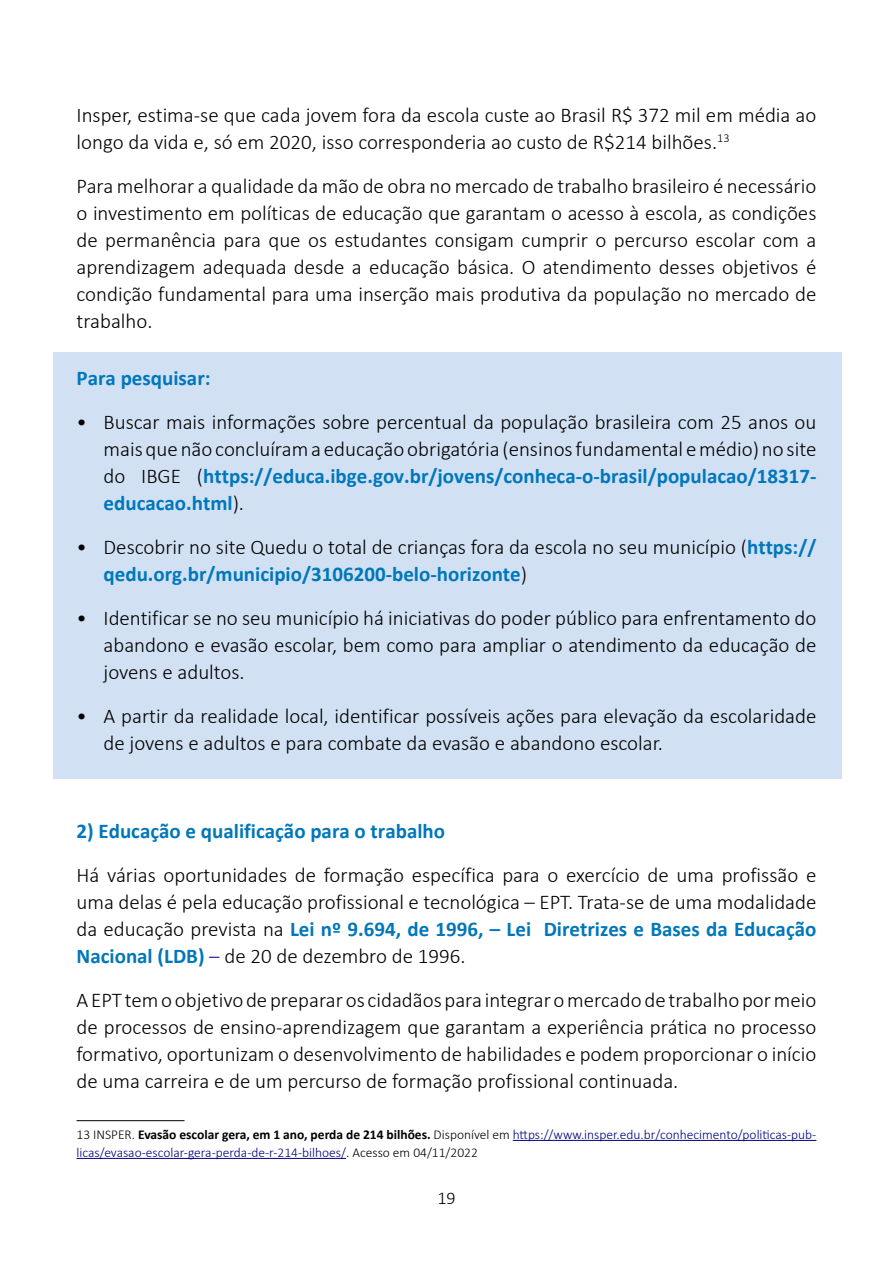
<style>
.page{position:relative;width:893px;height:1263px;background:#fff}
.page>*{position:absolute;margin:0;border:0;box-sizing:border-box;transform-origin:0 0}
.t1{font:300 21px/27px "Calibri";color:#000;text-align:justify}
.t2{font:700 21px "Calibri";color:#0077ba}
.t3{font:300 18px "Calibri";color:#000}
.t4{font:300 13.5px/18px "Calibri";color:#000080}
.s1{font-weight:700;color:#0077ba}
.s2{color:#000080}
.s3{color:#000}
.s4{font-weight:700;color:#000}
</style>
<div class="page">
<div style="left:54px;top:352px;width:788px;height:427px;background:#d1e1f3"></div>
<hr style="left:77px;top:1120px;width:108px;height:1px;background:#000">
<hr style="left:513px;top:1140px;width:303px;height:1px;background:#000080">
<hr style="left:77px;top:1158px;width:269px;height:1px;background:#000080">
<p class="t1" style="left:77px;top:101px;width:741px">Insper, estima-se que cada jovem fora da escola custe ao Brasil R$ 372 mil em média ao longo da vida e, só em 2020, isso corresponderia ao custo de R$214 bilhões.<sup>13</sup></p>
<p class="t1" style="left:77px;top:172px;width:741px">Para melhorar a qualidade da mão de obra no mercado de trabalho brasileiro é necessário o investimento em políticas de educação que garantam o acesso à escola, as condições de permanência para que os estudantes consigam cumprir o percurso escolar com a aprendizagem adequada desde a educação básica. O atendimento desses objetivos é condição fundamental para uma inserção mais produtiva da população no mercado de trabalho.</p>
<p class="t2" style="left:77px;top:363px;width:136px">Para pesquisar:</p>
<p class="t1" style="left:104px;top:408px;width:714px;text-indent:-27px">• Buscar mais informações sobre percentual da população brasileira com 25 anos ou mais que não concluíram a educação obrigatória (ensinos fundamental e médio) no site do IBGE (<span class="s1">https://educa.ibge.gov.br/jovens/conheca-o-brasil/populacao/18317- educacao.html</span>).</p>
<p class="t1" style="left:104px;top:533px;width:714px;text-indent:-27px">• Descobrir no site Quedu o total de crianças fora da escola no seu município (<span class="s1">https:// qedu.org.br/municipio/3106200-belo-horizonte</span>)</p>
<p class="t1" style="left:104px;top:604px;width:714px;text-indent:-27px">• Identificar se no seu município há iniciativas do poder público para enfrentamento do abandono e evasão escolar, bem como para ampliar o atendimento da educação de jovens e adultos.</p>
<p class="t1" style="left:104px;top:702px;width:714px;text-indent:-27px">• A partir da realidade local, identificar possíveis ações para elevação da escolaridade de jovens e adultos e para combate da evasão e abandono escolar.</p>
<p class="t2" style="left:77px;top:816px;width:370px">2) Educação e qualificação para o trabalho</p>
<p class="t1" style="left:77px;top:861px;width:741px">Há várias oportunidades de formação específica para o exercício de uma profissão e uma delas é pela educação profissional e tecnológica – EPT. Trata-se de uma modalidade da educação prevista na <span class="s1">Lei nº 9.694, de 1996, – Lei Diretrizes e Bases da Educação Nacional (LDB)</span> <span class="s2">–</span> de 20 de dezembro de 1996.</p>
<p class="t1" style="left:77px;top:986px;width:741px">A EPT tem o objetivo de preparar os cidadãos para integrar o mercado de trabalho por meio de processos de ensino-aprendizagem que garantam a experiência prática no processo formativo, oportunizam o desenvolvimento de habilidades e podem proporcionar o início de uma carreira e de um percurso de formação profissional continuada.</p>
<p class="t4" style="left:77px;top:1125px;width:741px"><span class="s3">13 INSPER.</span> <span class="s4">Evasão escolar gera, em 1 ano, perda de 214 bilhões.</span> <span class="s3">Disponível em</span> https://www.insper.edu.br/conhecimento/politicas-pub&shy;licas/evasao-escolar-gera-perda-de-r-214-bilhoes/<span class="s3">. Acesso em 04/11/2022</span></p>
<p class="t3" style="left:437px;top:1187px;width:20px">19</p>
</div>
